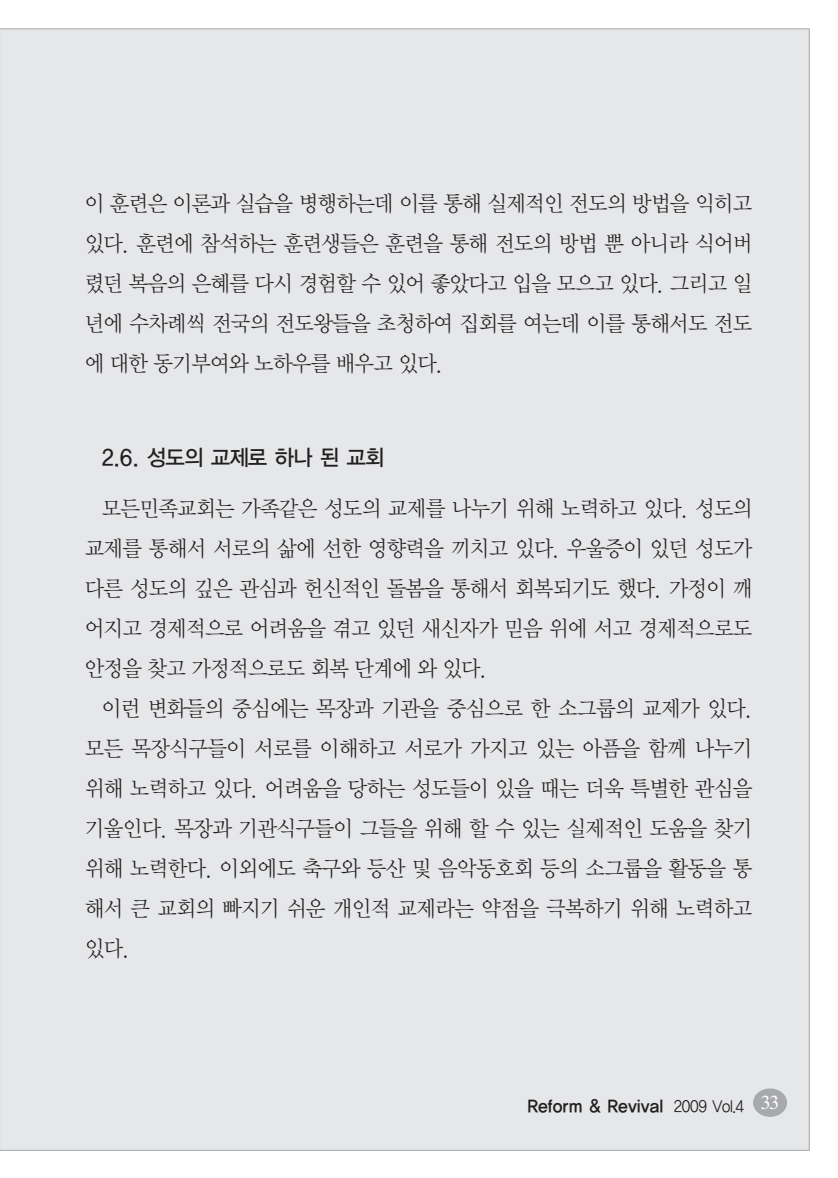
<style>
.page{position:relative;width:838px;height:1178px;background:#fff}
.page>*{position:absolute;margin:0;border:0;box-sizing:border-box;transform-origin:0 0}
.t1{font:22px/40px "Y Mj O12";letter-spacing:-.095em;color:#231f20;text-align:justify;scale:.95 1}
.t2{font:22px "YGO13";letter-spacing:-.11em;color:#231f20;scale:.95 1}
.t3{font:17px "YGO14";letter-spacing:-.085em;color:#231f20;scale:.95 1}
.s1{font-family:"YGO12";font-size:16px}
.s2{color:#fff}
</style>
<div class="page">
<div style="left:0;top:29px;width:809px;height:1121px;background:#e6e7e9"></div>
<div style="left:753px;top:1088px;width:34px;height:29px;background:#a8a9ad;border-radius:50%"></div>
<p class="t1" style="left:84px;top:185px;width:706px">이 훈련은 이론과 실습을 병행하는데 이를 통해 실제적인 전도의 방법을 익히고 있다. 훈련에 참석하는 훈련생들은 훈련을 통해 전도의 방법 뿐 아니라 식어버 렸던 복음의 은혜를 다시 경험할 수 있어 좋았다고 입을 모으고 있다. 그리고 일 년에 수차례씩 전국의 전도왕들을 초청하여 집회를 여는데 이를 통해서도 전도 에 대한 동기부여와 노하우를 배우고 있다.</p>
<p class="t2" style="left:101px;top:447px;width:301px">2.6. 성도의 교제로 하나 된 교회</p>
<p class="t1" style="left:84px;top:490px;width:706px;text-indent:17px">모든민족교회는 가족같은 성도의 교제를 나누기 위해 노력하고 있다. 성도의 교제를 통해서 서로의 삶에 선한 영향력을 끼치고 있다. 우울증이 있던 성도가 다른 성도의 깊은 관심과 헌신적인 돌봄을 통해서 회복되기도 했다. 가정이 깨 어지고 경제적으로 어려움을 겪고 있던 새신자가 믿음 위에 서고 경제적으로도 안정을 찾고 가정적으로도 회복 단계에 와 있다.</p>
<p class="t1" style="left:84px;top:690px;width:706px;text-indent:17px">이런 변화들의 중심에는 목장과 기관을 중심으로 한 소그룹의 교제가 있다. 모든 목장식구들이 서로를 이해하고 서로가 가지고 있는 아픔을 함께 나누기 위해 노력하고 있다. 어려움을 당하는 성도들이 있을 때는 더욱 특별한 관심을 기울인다. 목장과 기관식구들이 그들을 위해 할 수 있는 실제적인 도움을 찾기 위해 노력한다. 이외에도 축구와 등산 및 음악동호회 등의 소그룹을 활동을 통 해서 큰 교회의 빠지기 쉬운 개인적 교제라는 약점을 극복하기 위해 노력하고 있다.</p>
<p class="t3" style="left:527px;top:1098px;width:267px">Reform &amp; Revival <span class="s1">2009 Vol.4</span> <span class="s2">✓✓</span></p>
</div>
